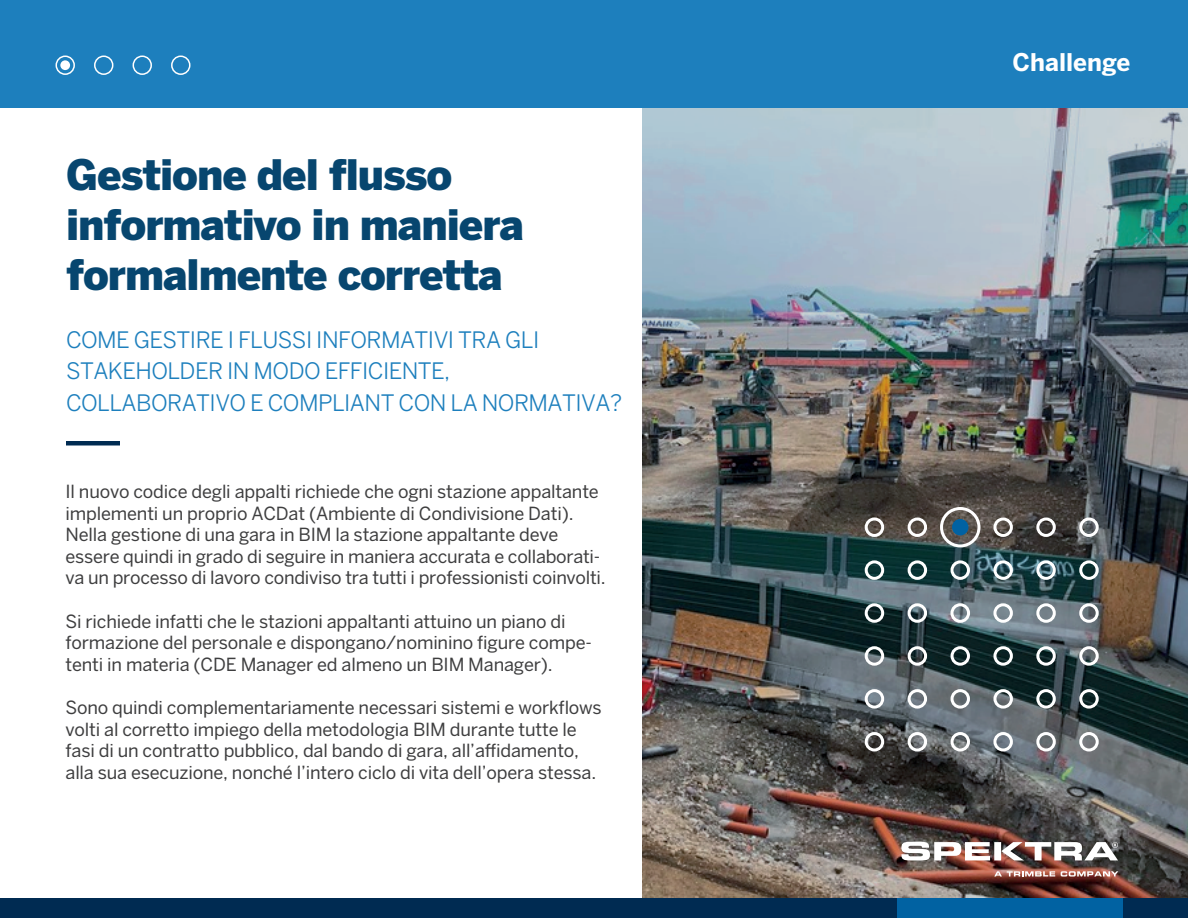
<style>
.page{position:relative;width:1188px;height:918px;background:#fff}
.page>*{position:absolute;margin:0;border:0;box-sizing:border-box;transform-origin:0 0}
.t1{font:900 41.7px/49.9px "Benton Sans";letter-spacing:-.025em;color:#07466f}
.t2{font:700 24.15px "Benton Sans";color:#fff}
.t3{font:22.5px/31.5px "Benton Sans";letter-spacing:-.025em;color:#1d7fbd}
.t4{font:18px/21.6px "Benton Sans";letter-spacing:-.01em;color:#3e3e3f}
</style>
<div class="page">
<img style="left:642px;top:108px;width:546px;height:790px">
<div style="left:0;top:0;width:1188px;height:108px;background:#1d7fbd"></div>
<div style="left:55px;top:55px;width:20px;height:20px;border:2px solid #fff;border-radius:50%"></div>
<div style="left:60px;top:60px;width:10px;height:10px;background:#fff;border-radius:50%"></div>
<div style="left:94px;top:55px;width:19px;height:20px;border:2px solid #fff;border-radius:50%"></div>
<div style="left:133px;top:55px;width:19px;height:20px;border:2px solid #fff;border-radius:50%"></div>
<div style="left:171px;top:55px;width:19px;height:20px;border:2px solid #fff;border-radius:50%"></div>
<div style="left:66px;top:441px;width:54px;height:5px;background:#002b52"></div>
<div style="left:865px;top:518px;width:19px;height:19px;border:3px solid #fff;border-radius:50%"></div>
<div style="left:908px;top:518px;width:19px;height:19px;border:3px solid #fff;border-radius:50%"></div>
<div style="left:1036px;top:518px;width:20px;height:19px;border:3px solid #fff;border-radius:50%"></div>
<div style="left:993px;top:518px;width:20px;height:19px;border:3px solid #fff;border-radius:50%"></div>
<div style="left:952px;top:519px;width:16px;height:16px;background:#0162a2;border-radius:50%"></div>
<div style="left:1079px;top:518px;width:20px;height:19px;border:3px solid #fff;border-radius:50%"></div>
<div style="left:865px;top:560px;width:19px;height:20px;border:3px solid #fff;border-radius:50%"></div>
<div style="left:908px;top:560px;width:19px;height:20px;border:3px solid #fff;border-radius:50%"></div>
<div style="left:1036px;top:560px;width:20px;height:20px;border:3px solid #fff;border-radius:50%"></div>
<div style="left:993px;top:560px;width:20px;height:20px;border:3px solid #fff;border-radius:50%"></div>
<div style="left:951px;top:560px;width:19px;height:20px;border:3px solid #fff;border-radius:50%"></div>
<div style="left:1079px;top:560px;width:20px;height:20px;border:3px solid #fff;border-radius:50%"></div>
<div style="left:865px;top:603px;width:19px;height:20px;border:3px solid #fff;border-radius:50%"></div>
<div style="left:908px;top:603px;width:19px;height:20px;border:3px solid #fff;border-radius:50%"></div>
<div style="left:1036px;top:603px;width:20px;height:20px;border:3px solid #fff;border-radius:50%"></div>
<div style="left:993px;top:603px;width:20px;height:20px;border:3px solid #fff;border-radius:50%"></div>
<div style="left:1079px;top:603px;width:20px;height:20px;border:3px solid #fff;border-radius:50%"></div>
<div style="left:865px;top:646px;width:19px;height:20px;border:3px solid #fff;border-radius:50%"></div>
<div style="left:908px;top:646px;width:19px;height:20px;border:3px solid #fff;border-radius:50%"></div>
<div style="left:1036px;top:646px;width:20px;height:20px;border:3px solid #fff;border-radius:50%"></div>
<div style="left:993px;top:646px;width:20px;height:20px;border:3px solid #fff;border-radius:50%"></div>
<div style="left:951px;top:646px;width:19px;height:20px;border:3px solid #fff;border-radius:50%"></div>
<div style="left:1079px;top:646px;width:20px;height:20px;border:3px solid #fff;border-radius:50%"></div>
<div style="left:865px;top:689px;width:19px;height:20px;border:3px solid #fff;border-radius:50%"></div>
<div style="left:908px;top:689px;width:19px;height:20px;border:3px solid #fff;border-radius:50%"></div>
<div style="left:1036px;top:689px;width:20px;height:20px;border:3px solid #fff;border-radius:50%"></div>
<div style="left:951px;top:689px;width:19px;height:20px;border:3px solid #fff;border-radius:50%"></div>
<div style="left:993px;top:689px;width:20px;height:20px;border:3px solid #fff;border-radius:50%"></div>
<div style="left:1079px;top:689px;width:20px;height:20px;border:3px solid #fff;border-radius:50%"></div>
<div style="left:865px;top:732px;width:19px;height:20px;border:3px solid #fff;border-radius:50%"></div>
<div style="left:908px;top:732px;width:19px;height:20px;border:3px solid #fff;border-radius:50%"></div>
<div style="left:1036px;top:732px;width:20px;height:20px;border:3px solid #fff;border-radius:50%"></div>
<div style="left:993px;top:732px;width:20px;height:20px;border:3px solid #fff;border-radius:50%"></div>
<div style="left:951px;top:732px;width:19px;height:20px;border:3px solid #fff;border-radius:50%"></div>
<div style="left:1079px;top:732px;width:20px;height:20px;border:3px solid #fff;border-radius:50%"></div>
<div style="left:950px;top:603px;width:20px;height:20px;border:3px solid #fff;border-radius:50%"></div>
<div style="left:940px;top:507px;width:40px;height:40px;border:3px solid #fff;border-radius:50%"></div>
<div style="left:0;top:898px;width:1188px;height:20px;background:#002b52"></div>
<div style="left:897px;top:898px;width:226px;height:20px;background:#0162a2"></div>
<svg style="left:902px;top:842px;width:216px;height:18px"></svg>
<svg style="left:994px;top:871px;width:61px;height:5px"></svg>
<svg style="left:1061px;top:871px;width:57px;height:6px"></svg>
<h1 class="t1" style="left:66px;top:149px;width:459px">Gestione del flusso informativo in maniera formalmente corretta</h1>
<p class="t3" style="left:66px;top:324px;width:558px">COME GESTIRE I FLUSSI INFORMATIVI TRA GLI<br>STAKEHOLDER IN MODO EFFICIENTE,<br>COLLABORATIVO E COMPLIANT CON LA NORMATIVA?</p>
<p class="t4" style="left:66px;top:480px;width:542px">Il nuovo codice degli appalti richiede che ogni stazione appaltante implementi un proprio ACDat (Ambiente di Condivisione Dati).<br>Nella gestione di una gara in BIM la stazione appaltante deve essere quindi in grado di seguire in maniera accurata e collaborati&shy;va un processo di lavoro condiviso tra tutti i professionisti coinvolti.</p>
<p class="t4" style="left:66px;top:610px;width:528px">Si richiede infatti che le stazioni appaltanti attuino un piano di formazione del personale e dispongano/nominino figure compe&shy;tenti in materia (CDE Manager ed almeno un BIM Manager).</p>
<p class="t4" style="left:66px;top:696px;width:538px">Sono quindi complementariamente necessari sistemi e workflows volti al corretto impiego della metodologia BIM durante tutte le fasi di un contratto pubblico, dal bando di gara, all’affidamento, alla sua esecuzione, nonché l’intero ciclo di vita dell’opera stessa.</p>
<h2 class="t2" style="left:1012px;top:47px;width:119px">Challenge</h2>
</div>
